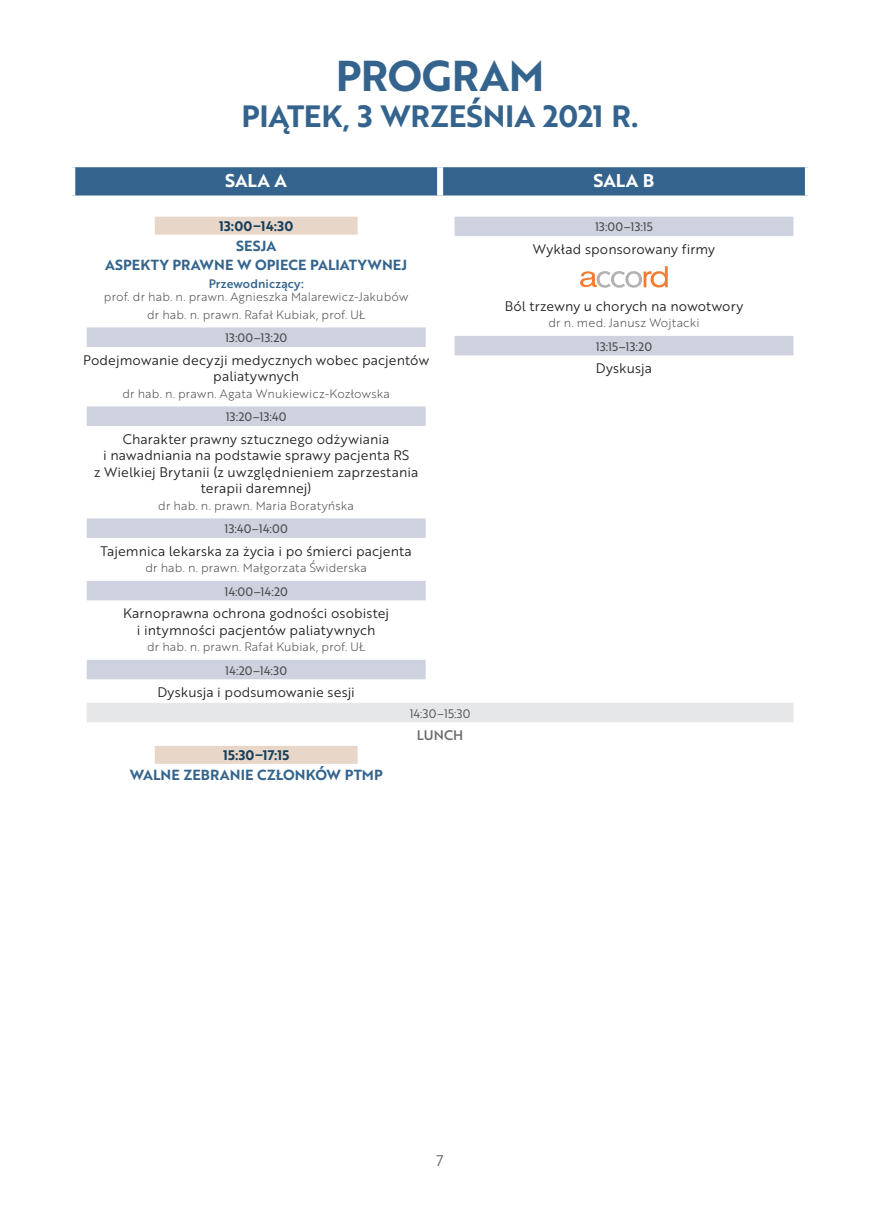
<style>
.page{position:relative;width:893px;height:1212px;background:#fff}
.page>*{position:absolute;margin:0;border:0;box-sizing:border-box;transform-origin:0 0}
.t1{font:42px "Brother 1816 Bold";letter-spacing:-.005em;color:#34648d}
.t2{font:30px "Brother 1816 Bold";letter-spacing:-.02em;color:#34648d}
.t3{font:18px "Brother 1816 Bold";color:#fff}
.t4{font:15px "Brother 1816 Book";color:#636366}
.t5{font:14.25px/18.5px "Brother 1816 Bold";letter-spacing:.005em;color:#34648d;text-align:center}
.t6{font:13.5px/16.5px "Brother 1816 Book";letter-spacing:.01em;color:#231f20;text-align:center}
.t7{font:13.5px "Brother 1816 Bold";letter-spacing:.015em;color:#16405f}
.t8{font:13.5px "Brother 1816 Medium";color:#6c6d70}
.t9{font:12px/17.7px "Brother 1816 Light";letter-spacing:.015em;color:#4b4c4d;text-align:center}
.t10{font:12px "Brother 1816 Regular";letter-spacing:.005em;color:#4b4c4d}
.t11{font:12px "Brother 1816 Medium";letter-spacing:.01em;color:#34648d}
.t12{font:12px "Brother 1816 Book";letter-spacing:.01em;color:#4b4c4d}
</style>
<div class="page">
<div style="left:155px;top:217px;width:203px;height:18px;background:#e8d6c8"></div>
<div style="left:87px;top:327px;width:339px;height:20px;background:#ced2df"></div>
<div style="left:87px;top:406px;width:339px;height:20px;background:#ced2df"></div>
<div style="left:87px;top:518px;width:339px;height:20px;background:#ced2df"></div>
<div style="left:87px;top:581px;width:339px;height:19px;background:#ced2df"></div>
<div style="left:87px;top:660px;width:339px;height:19px;background:#ced2df"></div>
<div style="left:455px;top:217px;width:338px;height:19px;background:#ced2df"></div>
<div style="left:455px;top:336px;width:338px;height:19px;background:#ced2df"></div>
<svg style="left:580px;top:266px;width:88px;height:22px"></svg>
<div style="left:87px;top:703px;width:706px;height:19px;background:#e6e7e9"></div>
<div style="left:155px;top:746px;width:203px;height:18px;background:#e8d6c8"></div>
<div style="left:75px;top:167px;width:730px;height:28px;background:#34648d"></div>
<div style="left:437px;top:167px;width:6px;height:28px;background:#fff"></div>
<h1 class="t1" style="left:336px;top:44px;width:203px">PROGRAM</h1>
<h2 class="t2" style="left:242px;top:93px;width:65px">PI ĄTEK</h2>
<h2 class="t2" style="left:343px;top:93px;width:58px">, 3 WRZEŚNIA</h2>
<h2 class="t2" style="left:543px;top:93px;width:97px">2021 R.</h2>
<h3 class="t3" style="left:225px;top:167px;width:13px">SALA</h3>
<h3 class="t3" style="left:275px;top:167px;width:14px">A</h3>
<h3 class="t3" style="left:594px;top:167px;width:13px">SALA</h3>
<h3 class="t3" style="left:643px;top:167px;width:13px">B</h3>
<p class="t7" style="left:219px;top:216px;width:76px">13:00–14:30</p>
<p class="t5" style="left:105px;top:236px;width:302px">SESJA<br>ASPEKTY PRAWNE W OPIECE PALIATYWNEJ</p>
<p class="t11" style="left:209px;top:274px;width:97px">Przewodniczący:</p>
<p class="t9" style="left:104px;top:287px;width:306px">prof. dr hab. n. prawn. Agnieszka Malarewicz-Jakubów dr hab. n. prawn. Rafał Kubiak, prof. UŁ</p>
<p class="t10" style="left:225px;top:329px;width:64px">13:00–13:20</p>
<p class="t6" style="left:83px;top:351px;width:347px">Podejmowanie decyzji medycznych wobec pacjentów paliatywnych</p>
<p class="t9" style="left:122px;top:384px;width:269px">dr hab. n. prawn. Agata Wnukiewicz-Kozłowska</p>
<p class="t10" style="left:226px;top:408px;width:62px">13:20–13:40</p>
<p class="t6" style="left:94px;top:430px;width:326px">Charakter prawny sztucznego odżywiania<br>i nawadniania na podstawie sprawy pacjenta RS<br>z Wielkiej Brytanii (z uwzględnieniem zaprzestania terapii daremnej)</p>
<p class="t9" style="left:158px;top:496px;width:197px">dr hab. n. prawn. Maria Boratyńska</p>
<p class="t10" style="left:225px;top:520px;width:65px">13:40–14:00</p>
<p class="t6" style="left:101px;top:542px;width:313px">Tajemnica lekarska za życia i po śmierci pacjenta</p>
<p class="t9" style="left:145px;top:558px;width:223px">dr hab. n. prawn. Małgorzata Świderska</p>
<p class="t10" style="left:224px;top:582px;width:65px">14:00–14:20</p>
<p class="t6" style="left:123px;top:604px;width:268px">Karnoprawna ochrona godności osobistej i intymności pacjentów paliatywnych</p>
<p class="t9" style="left:147px;top:637px;width:220px">dr hab. n. prawn. Rafał Kubiak, prof. UŁ</p>
<p class="t10" style="left:225px;top:661px;width:63px">14:20–14:30</p>
<p class="t6" style="left:157px;top:683px;width:199px">Dyskusja i podsumowanie sesji</p>
<p class="t7" style="left:223px;top:745px;width:68px">15:30–17:15</p>
<p class="t5" style="left:130px;top:765px;width:254px">WALNE ZEBRANIE CZŁONKÓW PTMP</p>
<p class="t12" style="left:410px;top:704px;width:62px">14:30–15:30</p>
<p class="t8" style="left:417px;top:725px;width:48px">lunch</p>
<p class="t10" style="left:595px;top:218px;width:59px">13:00–13:15</p>
<p class="t6" style="left:533px;top:240px;width:184px">Wykład sponsorowany firmy</p>
<p class="t6" style="left:505px;top:297px;width:240px">Ból trzewny u chorych na nowotwory</p>
<p class="t9" style="left:548px;top:314px;width:153px">dr n. med. Janusz Wojtacki</p>
<p class="t10" style="left:596px;top:337px;width:58px">13:15–13:20</p>
<p class="t6" style="left:596px;top:359px;width:58px">Dyskusja</p>
<p class="t4" style="left:436px;top:1150px;width:9px">7</p>
</div>
